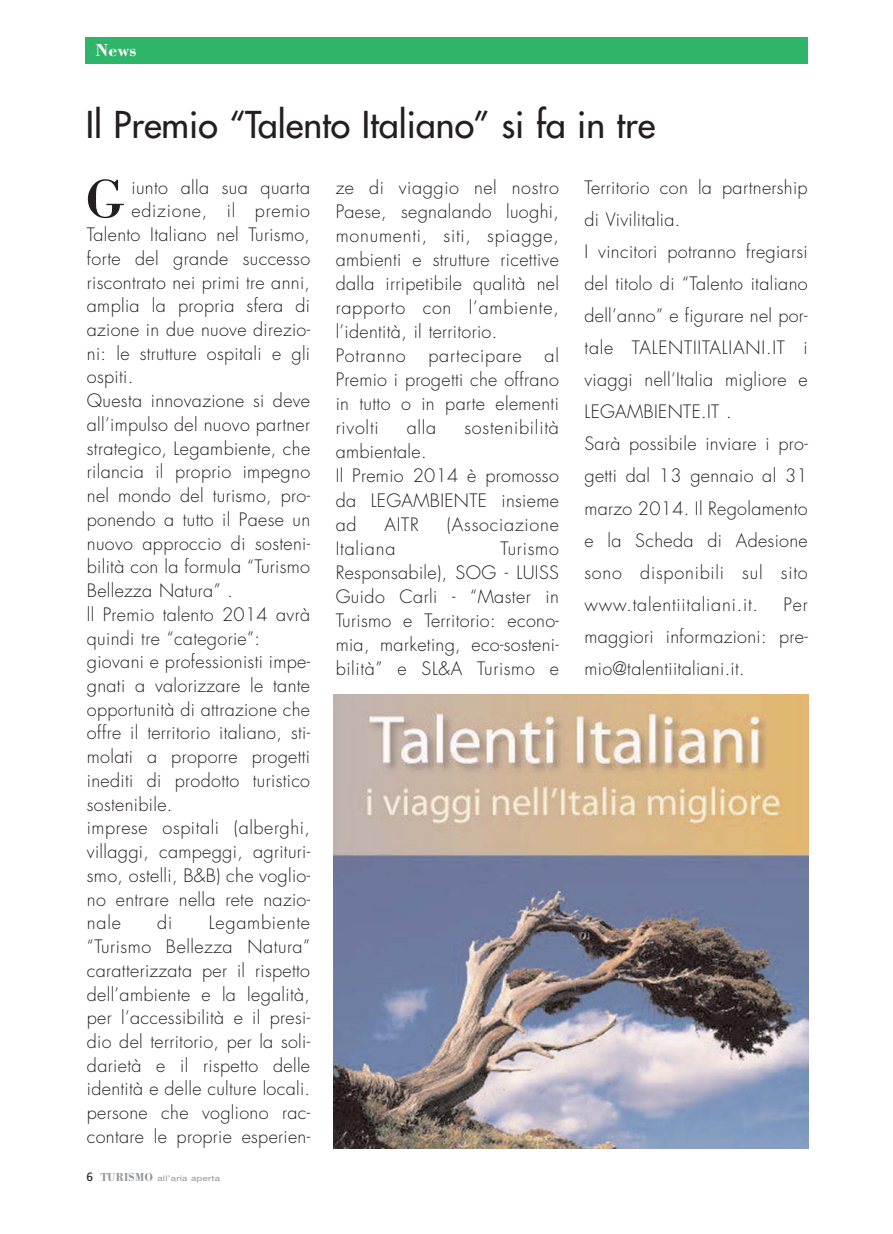
<style>
.page{position:relative;width:893px;height:1234px;background:#fff}
.page>*{position:absolute;margin:0;border:0;box-sizing:border-box;transform-origin:0 0}
.t1{font:55.65px "Bodoni";color:#231f20}
.t2{font:36px "Futura";color:#231f20}
.t3{font:300 18px/24px "Futura";letter-spacing:.02em;color:#231f20;text-align:justify}
.t4{font:300 18px "Futura";letter-spacing:.045em;color:#231f20}
.t5{font:700 18px "Bodoni";color:#fffffb}
.t6{font:7.8px "Helvetica Neue";letter-spacing:.03em;color:#939598;scale:1.25 1}
.s1{font-family:"Frutiger";font-size:12px;color:#231f20}
.s2{font-family:"Bodoni";font-weight:700;font-size:12px}
</style>
<div class="page">
<div style="left:85px;top:38px;width:723px;height:26px;background:#2fb56a"></div>
<img style="left:334px;top:694px;width:474px;height:454px">
<p class="t5" style="left:96px;top:43px;width:42px">News</p>
<h2 class="t2" style="left:86px;top:105px;width:571px">Il Premio “Talento Italiano” si fa in tre</h2>
<h1 class="t1" style="left:85px;top:176px;width:42px">G</h1>
<p class="t3" style="left:131px;top:176px;width:180px">iunto alla sua quarta</p>
<p class="t4" style="left:131px;top:202px;width:180px">edizione, il premio</p>
<p class="t3" style="left:87px;top:224px;width:225px">Talento Italiano nel Turismo,</p>
<p class="t3" style="left:87px;top:248px;width:225px">forte del grande successo</p>
<p class="t3" style="left:87px;top:271px;width:225px">riscontrato nei primi tre anni,</p>
<p class="t3" style="left:87px;top:295px;width:225px">amplia la propria sfera di</p>
<p class="t3" style="left:87px;top:319px;width:225px">azione in due nuove direzio-</p>
<p class="t3" style="left:87px;top:342px;width:225px">ni: le strutture ospitali e gli</p>
<p class="t3" style="left:87px;top:366px;width:48px">ospiti.</p>
<p class="t3" style="left:87px;top:390px;width:225px">Questa innovazione si deve</p>
<p class="t3" style="left:87px;top:414px;width:225px">all’impulso del nuovo partner</p>
<p class="t3" style="left:87px;top:437px;width:225px">strategico, Legambiente, che</p>
<p class="t3" style="left:87px;top:461px;width:225px">rilancia il proprio impegno</p>
<p class="t3" style="left:87px;top:485px;width:225px">nel mondo del turismo, pro-</p>
<p class="t3" style="left:87px;top:508px;width:225px">ponendo a tutto il Paese un</p>
<p class="t3" style="left:87px;top:532px;width:225px">nuovo approccio di sosteni-</p>
<p class="t3" style="left:87px;top:556px;width:225px">bilità con la formula “Turismo</p>
<p class="t3" style="left:87px;top:580px;width:148px">Bellezza Natura” .</p>
<p class="t3" style="left:87px;top:603px;width:225px">ll Premio talento 2014 avrà</p>
<p class="t3" style="left:87px;top:627px;width:175px">quindi tre “categorie”:</p>
<p class="t3" style="left:87px;top:651px;width:225px">giovani e professionisti impe-</p>
<p class="t3" style="left:87px;top:674px;width:225px">gnati a valorizzare le tante</p>
<p class="t3" style="left:87px;top:698px;width:225px">opportunità di attrazione che</p>
<p class="t3" style="left:87px;top:722px;width:225px">offre il territorio italiano, sti-</p>
<p class="t3" style="left:87px;top:746px;width:225px">molati a proporre progetti</p>
<p class="t3" style="left:87px;top:769px;width:225px">inediti di prodotto turistico</p>
<p class="t3" style="left:87px;top:793px;width:87px">sostenibile.</p>
<p class="t3" style="left:87px;top:817px;width:225px">imprese ospitali (alberghi,</p>
<p class="t3" style="left:87px;top:840px;width:225px">villaggi, campeggi, agrituri-</p>
<p class="t3" style="left:87px;top:864px;width:225px">smo, ostelli, B&amp;B) che voglio-</p>
<p class="t3" style="left:87px;top:888px;width:225px">no entrare nella rete nazio-</p>
<p class="t3" style="left:87px;top:912px;width:35px">nale</p>
<p class="t3" style="left:157px;top:912px;width:17px">di</p>
<p class="t3" style="left:87px;top:912px;width:225px;text-indent:122px">Legambiente “Turismo Bellezza Natura” caratterizzata per il rispetto dell’ambiente e la legalità, per l’accessibilità e il presi&shy;dio del territorio, per la soli&shy;darietà e il rispetto delle identità e delle culture locali. persone che vogliono rac&shy;contare le proprie esperien-</p>
<p class="t6" style="left:86px;top:1174px;width:109px"><span class="s1">6</span> <span class="s2">TURISMO</span> all’aria aperta</p>
<p class="t3" style="left:336px;top:176px;width:225px;text-align:left">ze di viaggio nel nostro<br>Paese, segnalando luoghi, monumenti, siti, spiagge, ambienti e strutture ricettive dalla irripetibile qualità nel rapporto con l’ambiente, l’identità, il territorio.<br>Potranno</p>
<p class="t3" style="left:336px;top:345px;width:225px;text-indent:209px">al Premio i progetti che offrano in tutto o in parte elementi rivolti</p>
<p class="t4" style="left:428px;top:347px;width:95px">partecipare</p>
<p class="t3" style="left:407px;top:417px;width:31px">alla</p>
<p class="t4" style="left:464px;top:419px;width:96px">sostenibilità</p>
<p class="t3" style="left:336px;top:441px;width:225px;text-align:left">ambientale.<br>Il Premio 2014 è promosso da LEGAMBIENTE insieme ad</p>
<p class="t3" style="left:384px;top:513px;width:36px">AITR</p>
<p class="t4" style="left:447px;top:515px;width:114px">(Associazione</p>
<p class="t4" style="left:336px;top:539px;width:61px">Italiana</p>
<p class="t3" style="left:336px;top:537px;width:225px;text-indent:165px">Turismo Responsabile), SOG - LUISS Guido Carli - “Master in Turismo e Territorio: econo&shy;mia, marketing, eco-sosteni&shy;bilità” e SL&amp;A Turismo e</p>
<p class="t3" style="left:584px;top:172px;width:225px;line-height:32.1px;text-align:left">Territorio con la partnership di Vivilitalia.<br>I vincitori potranno fregiarsi del titolo di “Talento italiano dell’anno” e figurare nel por&shy;tale TALENTIITALIANI.IT i viaggi nell’Italia migliore e<br>LEGAMBIENTE.IT .<br>Sarà possibile inviare i pro&shy;getti dal 13 gennaio al 31 marzo 2014. Il Regolamento e la Scheda di Adesione sono disponibili sul sito www.talentiitaliani.it.</p>
<p class="t3" style="left:584px;top:589px;width:225px;line-height:32.1px;text-indent:199px">Per maggiori informazioni: pre&shy;mio@talentiitaliani.it.</p>
</div>
